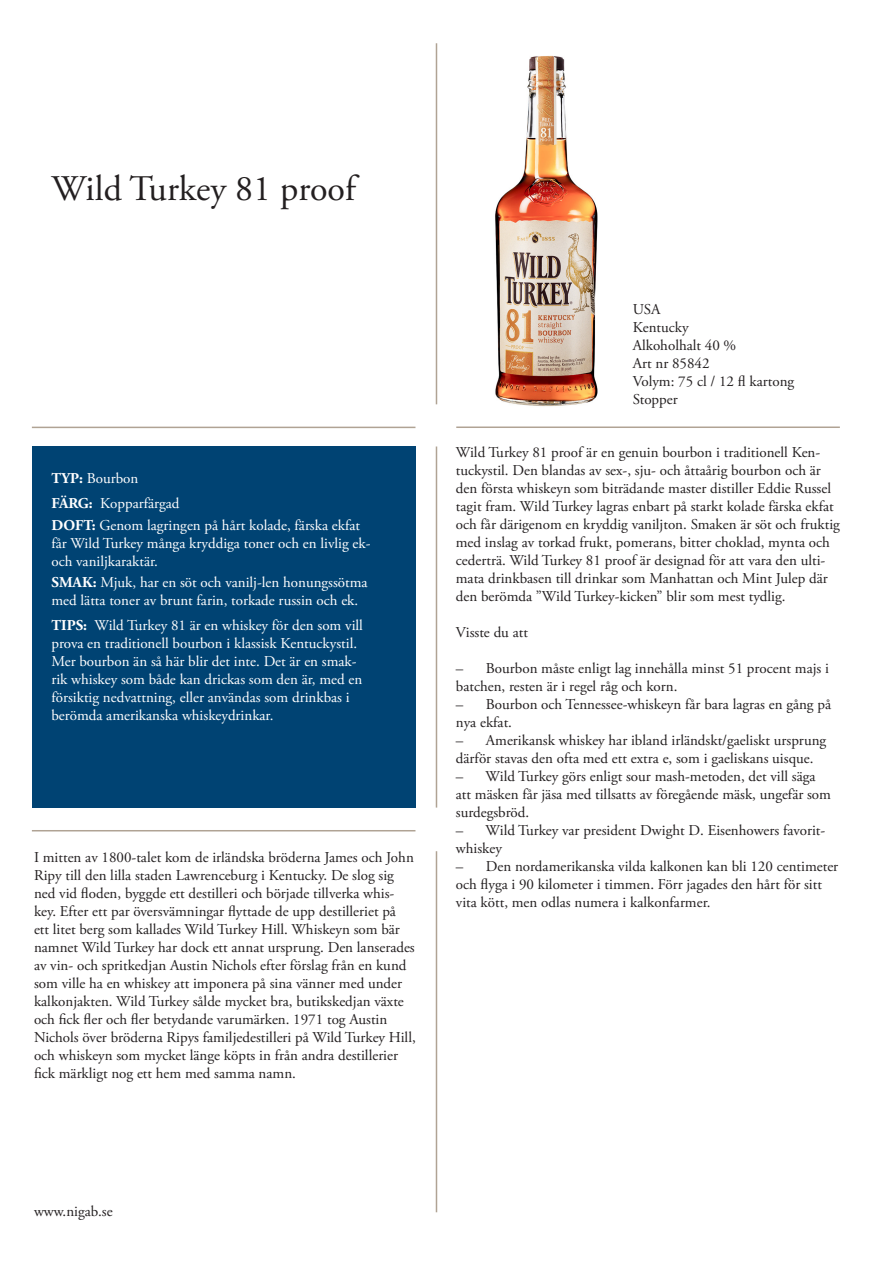
<style>
.page{position:relative;width:893px;height:1263px;background:#fff}
.page>*{position:absolute;margin:0;border:0;box-sizing:border-box;transform-origin:0 0}
.t1{font:36px "Adobe Garamond Pro";color:#231f20}
.t2{font:15px/18px "Adobe Garamond Pro";color:#231f20}
.t3{font:15px/18px "Adobe Garamond Pro";color:#fff}
.s1{font-weight:700}
</style>
<div class="page">
<div style="left:32px;top:446px;width:383px;height:361px;background:#004373"></div>
<img style="left:495px;top:55px;width:103px;height:351px">
<hr style="left:436px;top:43px;width:1px;height:361px;background:#b0a394">
<hr style="left:436px;top:446px;width:1px;height:361px;background:#b0a394">
<hr style="left:436px;top:851px;width:1px;height:361px;background:#b0a394">
<hr style="left:32px;top:427px;width:383px;height:1px;background:#b0a394">
<hr style="left:32px;top:830px;width:383px;height:1px;background:#b0a394">
<hr style="left:456px;top:426px;width:384px;height:2px;background:#b0a394">
<p class="t1" style="left:51px;top:167px;width:306px">Wild Turkey 81 proof</p>
<p class="t3" style="left:51px;top:470px;width:88px"><span class="s1">TYP:</span> Bourbon</p>
<p class="t3" style="left:51px;top:494px;width:130px"><span class="s1">FÄRG:</span> Kopparfärgad</p>
<p class="t3" style="left:51px;top:517px;width:321px"><span class="s1">DOFT:</span> Genom lagringen på hårt kolade, färska ekfat får Wild Turkey många kryddiga toner och en livlig ek&shy;och vaniljkaraktär.</p>
<p class="t3" style="left:51px;top:573px;width:318px"><span class="s1">SMAK:</span> Mjuk, har en söt och vanilj-len honungssötma med lätta toner av brunt farin, torkade russin och ek.</p>
<p class="t3" style="left:51px;top:617px;width:313px"><span class="s1">TIPS:</span> Wild Turkey 81 är en whiskey för den som vill prova en traditionell bourbon i klassisk Kentuckystil.<br>Mer bourbon än så här blir det inte. Det är en smak&shy;rik whiskey som både kan drickas som den är, med en försiktig nedvattning, eller användas som drinkbas i berömda amerikanska whiskeydrinkar.</p>
<p class="t2" style="left:34px;top:849px;width:383px">I mitten av 1800-talet kom de irländska bröderna James och John Ripy till den lilla staden Lawrenceburg i Kentucky. De slog sig ned vid floden, byggde ett destilleri och började tillverka whis&shy;key. Efter ett par översvämningar flyttade de upp destilleriet på<br>ett litet berg som kallades Wild Turkey Hill. Whiskeyn som bär namnet Wild Turkey har dock ett annat ursprung. Den lanserades av vin- och spritkedjan Austin Nichols efter förslag från en kund som ville ha en whiskey att imponera på sina vänner med under kalkonjakten. Wild Turkey sålde mycket bra, butikskedjan växte och fick fler och fler betydande varumärken. 1971 tog Austin Nichols över bröderna Ripys familjedestilleri på Wild Turkey Hill, och whiskeyn som mycket länge köpts in från andra destillerier fick märkligt nog ett hem med samma namn.</p>
<p class="t2" style="left:633px;top:301px;width:29px">USA</p>
<p class="t2" style="left:633px;top:319px;width:57px">Kentucky</p>
<p class="t2" style="left:633px;top:337px;width:105px">Alkoholhalt 40 %</p>
<p class="t2" style="left:633px;top:355px;width:78px">Art nr 85842</p>
<p class="t2" style="left:633px;top:373px;width:163px">Volym: 75 cl / 12 fl kartong<br>Stopper</p>
<p class="t2" style="left:456px;top:444px;width:386px">Wild Turkey 81 proof är en genuin bourbon i traditionell Ken&shy;tuckystil. Den blandas av sex-, sju- och åttaårig bourbon och är den första whiskeyn som biträdande master distiller Eddie Russel tagit fram. Wild Turkey lagras enbart på starkt kolade färska ekfat och får därigenom en kryddig vaniljton. Smaken är söt och fruktig med inslag av torkad frukt, pomerans, bitter choklad, mynta och cederträ. Wild Turkey 81 proof är designad för att vara den ulti&shy;mata drinkbasen till drinkar som Manhattan och Mint Julep där den berömda ”Wild Turkey-kicken” blir som mest tydlig.</p>
<p class="t2" style="left:456px;top:624px;width:74px">Visste du att</p>
<p class="t2" style="left:456px;top:660px;width:375px">– Bourbon måste enligt lag innehålla minst 51 procent majs i batchen, resten är i regel råg och korn.</p>
<p class="t2" style="left:456px;top:696px;width:377px">– Bourbon och Tennessee-whiskeyn får bara lagras en gång på nya ekfat.</p>
<p class="t2" style="left:456px;top:732px;width:372px">– Amerikansk whiskey har ibland irländskt/gaeliskt ursprung därför stavas den ofta med ett extra e, som i gaeliskans uisque.</p>
<p class="t2" style="left:456px;top:768px;width:377px">– Wild Turkey görs enligt sour mash-metoden, det vill säga att mäsken får jäsa med tillsatts av föregående mäsk, ungefär som surdegsbröd.</p>
<p class="t2" style="left:456px;top:822px;width:371px">– Wild Turkey var president Dwight D. Eisenhowers favorit&shy;whiskey</p>
<p class="t2" style="left:456px;top:858px;width:384px">– Den nordamerikanska vilda kalkonen kan bli 120 centimeter och flyga i 90 kilometer i timmen. Förr jagades den hårt för sitt vita kött, men odlas numera i kalkonfarmer.</p>
<p class="t2" style="left:34px;top:1203px;width:80px">www.nigab.se</p>
</div>
